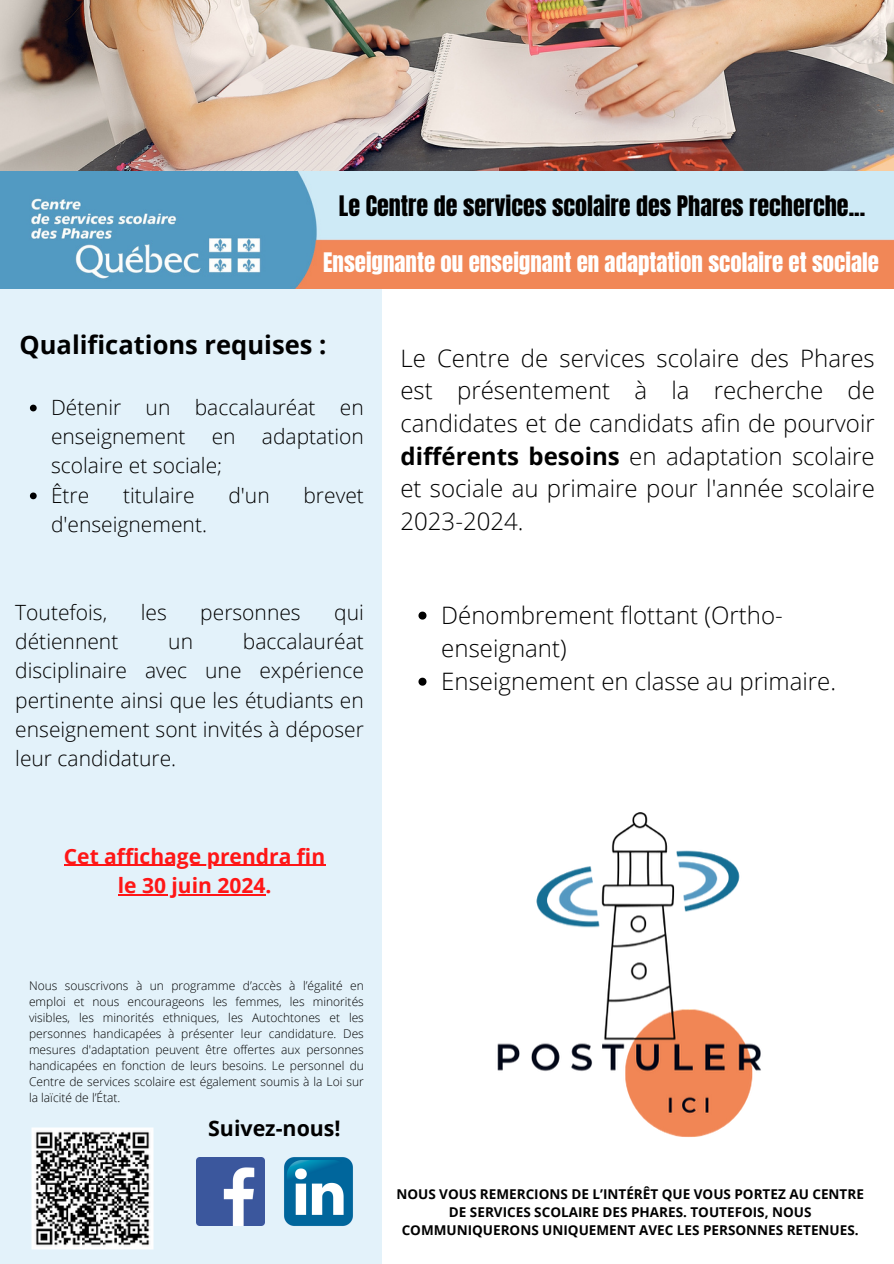
<style>
.page{position:relative;width:894px;height:1264px;background:#fff}
.page>*{position:absolute;margin:0;border:0;box-sizing:border-box;transform-origin:0 0}
.t1{font:700 25.5px "Open Sans";color:#000}
.t2{font:300 24px/32.7px "Open Sans";color:#000;text-align:justify}
.t3{font:24px "Anton";color:#000}
.t4{font:22.95px "Anton";color:#fff}
.t5{font:700 21.45px "Open Sans";color:#000}
.t6{font:300 21px/29.2px "Open Sans";color:#000;text-align:justify}
.t7{font:700 21px "Open Sans";color:#ff1616}
.t8{font:700 13.5px/18px "Open Sans";color:#000;text-align:center}
.t9{font:300 12px/16px "Open Sans";color:#000;text-align:justify}
.s1{font-weight:700}
</style>
<div class="page">
<img style="left:0;top:0;width:893px;height:171px">
<div style="left:0;top:272px;width:381px;height:991px;background:#e3f2fa"></div>
<img style="left:0;top:171px;width:893px;height:118px">
<img style="left:245px;top:1157px;width:19px;height:68px">
<img style="left:284px;top:1157px;width:69px;height:69px">
<hr style="left:64px;top:864px;width:261px;height:1px;background:#ff1616">
<hr style="left:118px;top:894px;width:147px;height:1px;background:#ff1616">
<img style="left:497px;top:812px;width:264px;height:325px">
<img style="left:31px;top:1127px;width:214px;height:123px">
<svg style="left:30px;top:404px;width:7px;height:7px"></svg>
<svg style="left:30px;top:492px;width:7px;height:7px"></svg>
<svg style="left:418px;top:611px;width:8px;height:8px"></svg>
<svg style="left:418px;top:677px;width:8px;height:8px"></svg>
<p class="t3" style="left:339px;top:189px;width:527px">Le Centre de services scolaire des Phares recherche...</p>
<p class="t4" style="left:323px;top:246px;width:557px">Enseignante ou enseignant en adaptation scolaire et sociale</p>
<p class="t1" style="left:20px;top:326px;width:308px">Qualifications requises :</p>
<p class="t6" style="left:51px;top:392px;width:314px">Détenir un baccalauréat en enseignement en adaptation scolaire et sociale;</p>
<p class="t6" style="left:51px;top:480px;width:40px">Être</p>
<p class="t6" style="left:123px;top:480px;width:73px">titulaire</p>
<p class="t6" style="left:228px;top:480px;width:43px">d'un</p>
<p class="t6" style="left:303px;top:480px;width:62px">brevet</p>
<p class="t6" style="left:51px;top:509px;width:157px">d'enseignement.</p>
<p class="t6" style="left:15px;top:597px;width:93px">Toutefois,</p>
<p class="t6" style="left:141px;top:597px;width:28px">les</p>
<p class="t6" style="left:200px;top:597px;width:102px">personnes</p>
<p class="t6" style="left:334px;top:597px;width:31px">qui</p>
<p class="t6" style="left:15px;top:626px;width:105px">détiennent</p>
<p class="t6" style="left:168px;top:626px;width:26px">un</p>
<p class="t6" style="left:15px;top:626px;width:350px;text-indent:227px">baccalauréat disciplinaire avec une expérience pertinente ainsi que les étudiants en enseignement sont invités à déposer leur candidature.</p>
<p class="t7" style="left:64px;top:841px;width:263px">Cet affichage prendra fin</p>
<p class="t7" style="left:118px;top:870px;width:155px">le 30 juin 2024.</p>
<p class="t9" style="left:29px;top:977px;width:336px">Nous souscrivons à un programme d’accès à l’égalité en emploi et nous encourageons les femmes, les minorités visibles, les minorités ethniques, les Autochtones et les personnes handicapées à présenter leur candidature. Des mesures d'adaptation peuvent être offertes aux personnes handicapées en fonction de leurs besoins. Le personnel du Centre de services scolaire est également soumis à la Loi sur la laïcité de l’État.</p>
<p class="t5" style="left:208px;top:1113px;width:134px">Suivez-nous!</p>
<p class="t2" style="left:400px;top:341px;width:475px">Le Centre de services scolaire des Phares est présentement à la recherche de candidates et de candidats afin de pourvoir <span class="s1">différents besoins</span> en adaptation scolaire et sociale au primaire pour l'année scolaire 2023-2024.</p>
<p class="t2" style="left:441px;top:597px;width:343px">Dénombrement flottant (Ortho&shy;enseignant)</p>
<p class="t2" style="left:441px;top:664px;width:396px">Enseignement en classe au primaire.</p>
<p class="t8" style="left:396px;top:1184px;width:469px">NOUS VOUS REMERCIONS DE L’INTÉRÊT QUE VOUS PORTEZ AU CENTRE<br>DE SERVICES SCOLAIRE DES PHARES. TOUTEFOIS, NOUS<br>COMMUNIQUERONS UNIQUEMENT AVEC LES PERSONNES RETENUES.</p>
</div>
